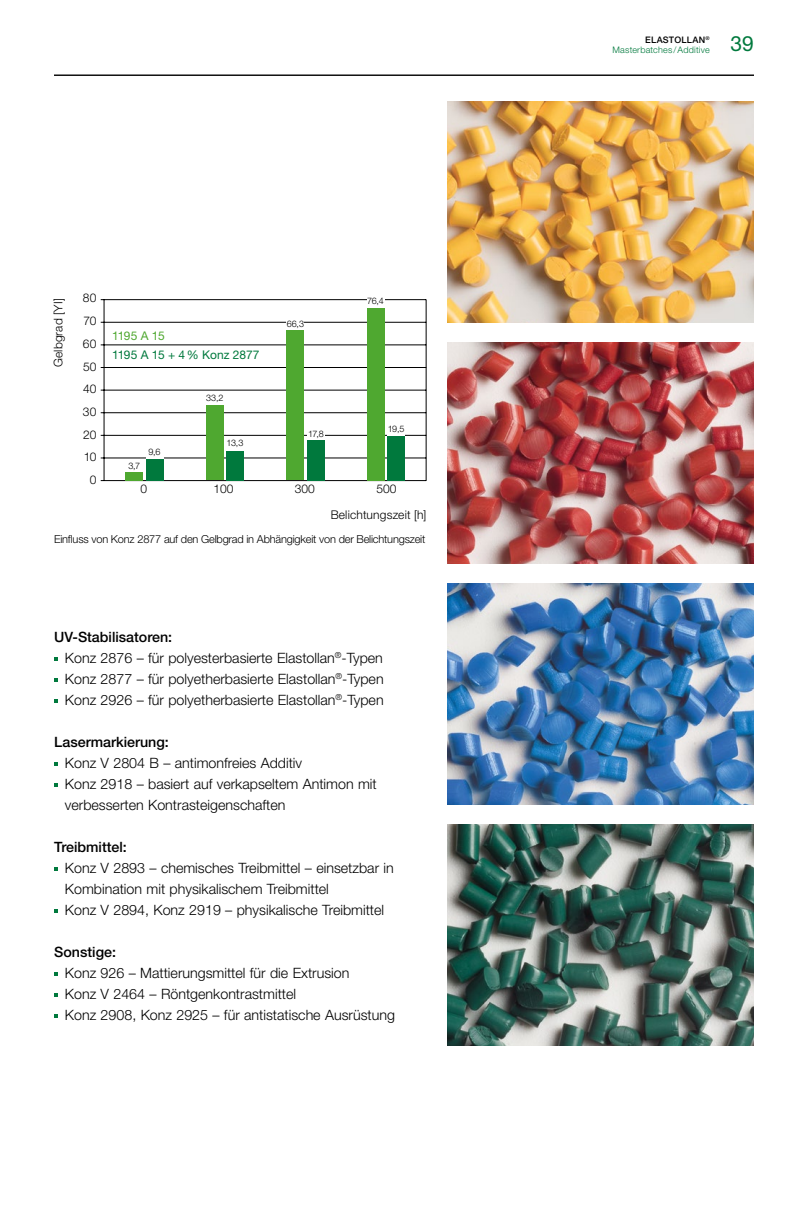
<style>
.page{position:relative;width:808px;height:1212px;background:#fff}
.page>*{position:absolute;margin:0;border:0;box-sizing:border-box;transform-origin:0 0}
.t1{font:21px "Helvetica Neue LT Pro";color:#00793d}
.t2{font:300 14.25px/21px "Helvetica Neue LT Pro";color:#000}
.t3{font:500 14.25px "Helvetica Neue LT Pro";color:#000}
.t4{font:300 12px/22.6px "Helvetica Neue LT Pro";letter-spacing:.01em;color:#000;text-align:center}
.t5{font:12px "Helvetica Neue LT Pro";letter-spacing:-.01em;color:#00793d}
.t6{font:12px "Helvetica Neue LT Pro";letter-spacing:-.045em;color:#4fa830}
.t7{font:300 10.95px "Helvetica Neue LT Pro";letter-spacing:-.015em;color:#000}
.t8{font:300 9px/10.5px "Helvetica Neue LT Pro";letter-spacing:.025em;color:#00793d;text-align:right}
.t9{font:300 9px "Helvetica Neue LT Pro";letter-spacing:-.05em;color:#000}
.s1{font-weight:500}
.s2{font-weight:500;color:#000}
</style>
<div class="page">
<hr style="left:54px;top:75px;width:700px;height:1px;background:#000">
<svg style="left:54px;top:657px;width:4px;height:4px"></svg>
<svg style="left:54px;top:678px;width:4px;height:4px"></svg>
<svg style="left:54px;top:699px;width:4px;height:4px"></svg>
<svg style="left:54px;top:762px;width:4px;height:4px"></svg>
<svg style="left:54px;top:783px;width:4px;height:4px"></svg>
<svg style="left:54px;top:867px;width:4px;height:4px"></svg>
<svg style="left:54px;top:909px;width:4px;height:4px"></svg>
<svg style="left:54px;top:972px;width:4px;height:4px"></svg>
<svg style="left:54px;top:993px;width:4px;height:4px"></svg>
<svg style="left:54px;top:1014px;width:4px;height:4px"></svg>
<hr style="left:101px;top:367px;width:325px;height:1px;background:#000">
<hr style="left:101px;top:322px;width:325px;height:1px;background:#000">
<hr style="left:101px;top:412px;width:325px;height:1px;background:#000">
<hr style="left:101px;top:458px;width:325px;height:1px;background:#000">
<hr style="left:101px;top:345px;width:325px;height:1px;background:#000">
<hr style="left:101px;top:299px;width:325px;height:1px;background:#000">
<hr style="left:101px;top:390px;width:325px;height:1px;background:#000">
<hr style="left:101px;top:435px;width:325px;height:1px;background:#000">
<hr style="left:101px;top:480px;width:325px;height:1px;background:#000">
<hr style="left:104px;top:299px;width:1px;height:182px;background:#000">
<hr style="left:426px;top:299px;width:1px;height:182px;background:#000">
<div style="left:367px;top:297px;width:17px;height:11px;background:#fff"></div>
<div style="left:388px;top:424px;width:17px;height:12px;background:#fff"></div>
<div style="left:367px;top:308px;width:17px;height:172px;background:#4fa830"></div>
<div style="left:388px;top:436px;width:17px;height:44px;background:#00793d"></div>
<div style="left:287px;top:319px;width:17px;height:12px;background:#fff"></div>
<div style="left:307px;top:429px;width:17px;height:11px;background:#fff"></div>
<div style="left:287px;top:331px;width:17px;height:149px;background:#4fa830"></div>
<div style="left:307px;top:440px;width:17px;height:40px;background:#00793d"></div>
<div style="left:206px;top:405px;width:17px;height:75px;background:#4fa830"></div>
<div style="left:226px;top:451px;width:18px;height:29px;background:#00793d"></div>
<div style="left:146px;top:448px;width:17px;height:11px;background:#fff"></div>
<div style="left:126px;top:472px;width:17px;height:8px;background:#4fa830"></div>
<div style="left:146px;top:459px;width:17px;height:21px;background:#00793d"></div>
<img style="left:448px;top:584px;width:306px;height:221px">
<img style="left:448px;top:102px;width:306px;height:221px">
<img style="left:448px;top:825px;width:306px;height:221px">
<img style="left:448px;top:343px;width:306px;height:221px">
<p class="t4" style="left:47px;top:367px;width:70px;rotate:-90deg">Gelbgrad [YI]</p>
<p class="t4" style="left:83px;top:287px;width:15px">80<br>70<br>60<br>50<br>40<br>30<br>20<br>10<br>0</p>
<p class="t6" style="left:112px;top:329px;width:54px">1195 A 15</p>
<p class="t5" style="left:112px;top:347px;width:149px">1195 A 15 + 4% Konz 2877</p>
<p class="t9" style="left:128px;top:461px;width:13px">3,7</p>
<p class="t9" style="left:148px;top:446px;width:14px">9,6</p>
<p class="t9" style="left:206px;top:392px;width:19px">33,2</p>
<p class="t9" style="left:227px;top:438px;width:18px">13,3</p>
<p class="t9" style="left:287px;top:319px;width:19px">66,3</p>
<p class="t9" style="left:308px;top:428px;width:17px">17,8</p>
<p class="t9" style="left:367px;top:295px;width:18px">76,4</p>
<p class="t9" style="left:388px;top:423px;width:18px">19,5</p>
<p class="t4" style="left:141px;top:477px;width:8px">0</p>
<p class="t4" style="left:213px;top:477px;width:22px">100</p>
<p class="t4" style="left:295px;top:477px;width:22px">300</p>
<p class="t4" style="left:376px;top:477px;width:22px">500</p>
<p class="t4" style="left:331px;top:503px;width:97px">Belichtungszeit [h]</p>
<p class="t7" style="left:54px;top:533px;width:373px">Einfluss von Konz 2877 auf den Gelbgrad in Abhängigkeit von der Belichtungszeit</p>
<p class="t2" style="left:65px;top:626px;width:320px;text-indent:-11px"><span class="s1">UV-Stabilisatoren:<br></span>Konz 2876 – für polyesterbasierte Elastollan<sup>®</sup>-Typen Konz 2877 – für polyetherbasierte Elastollan<sup>®</sup>-Typen Konz 2926 – für polyetherbasierte Elastollan<sup>®</sup>-Typen</p>
<p class="t3" style="left:54px;top:733px;width:116px">Lasermarkierung:</p>
<p class="t2" style="left:65px;top:752px;width:313px">Konz V 2804 B – antimonfreies Additiv<br>Konz 2918 – basiert auf verkapseltem Antimon mit verbesserten Kontrasteigenschaften</p>
<p class="t3" style="left:54px;top:838px;width:74px">Treibmittel:</p>
<p class="t2" style="left:65px;top:857px;width:330px">Konz V 2893 – chemisches Treibmittel – einsetzbar in<br>Kombination mit physikalischem Treibmittel<br>Konz V 2894, Konz 2919 – physikalische Treibmittel</p>
<p class="t3" style="left:54px;top:943px;width:63px">Sonstige:</p>
<p class="t2" style="left:65px;top:962px;width:332px">Konz 926 – Mattierungsmittel für die Extrusion<br>Konz V 2464 – Röntgenkontrastmittel<br>Konz 2908, Konz 2925 – für antistatische Ausrüstung</p>
<p class="t8" style="left:612px;top:34px;width:99px"><span class="s2">ELASTOLLAN</span><sup>®<br></sup>Masterbatches/Additive</p>
<h1 class="t1" style="left:731px;top:31px;width:25px">39</h1>
</div>
